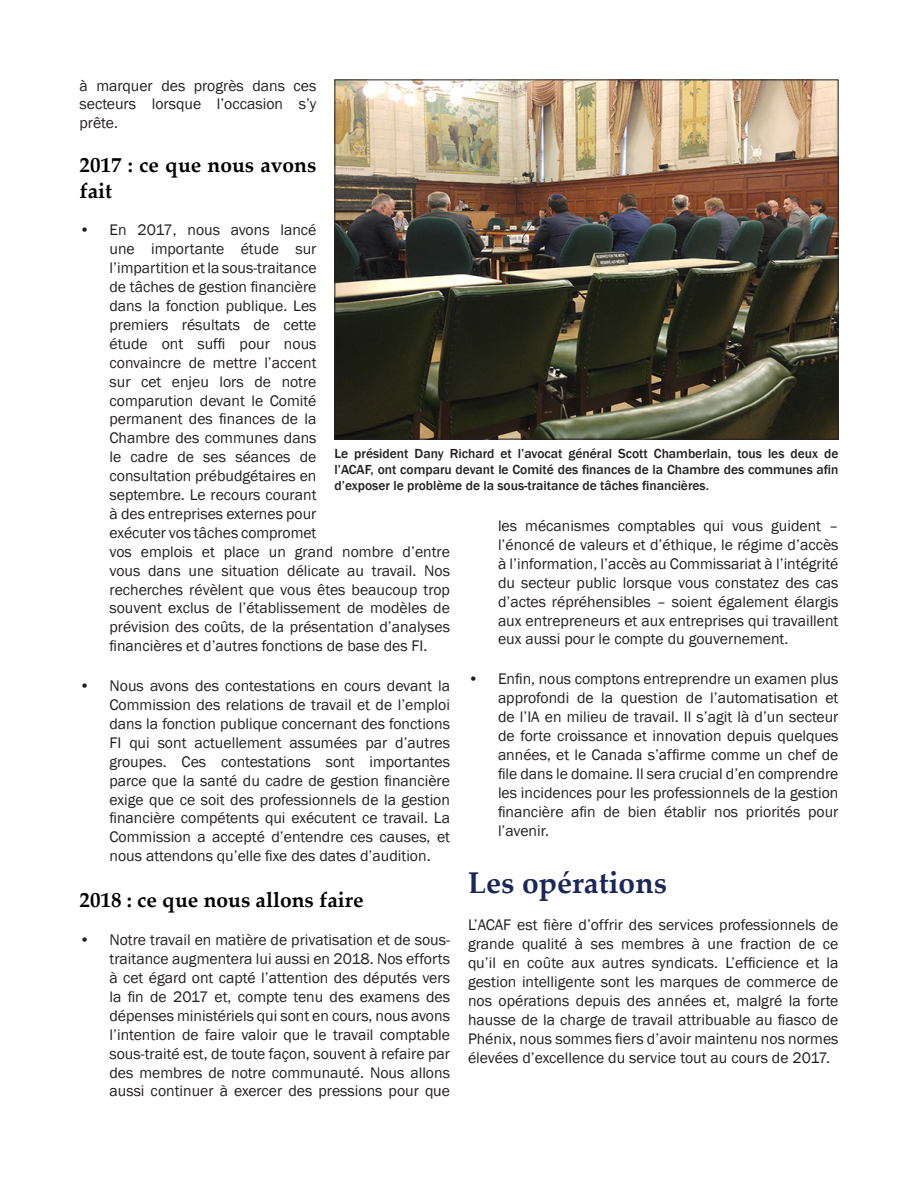
<style>
.page{position:relative;width:918px;height:1188px;background:#fff}
.page>*{position:absolute;margin:0;border:0;box-sizing:border-box;transform-origin:0 0}
.Header_2{font:700 30px "Palatino Linotype";color:#1b2659}
.Header_3{font:700 21px/25.2px "Palatino Linotype";color:#000}
.t1{font:15.75px/18.9px "Franklin Gothic";color:#231f20;text-align:justify}
.Captions{font:500 13.5px/16.2px "Franklin Gothic";color:#231f20;text-align:justify}
</style>
<div class="page">
<img style="left:336px;top:82px;width:500px;height:356px">
<p class="t1" style="left:80px;top:76px;width:239px">à marquer des progrès dans ces secteurs lorsque l’occasion s’y prête.</p>
<p class="Header_3" style="left:80px;top:152px;width:238px">2017 : ce que nous avons fait</p>
<p class="t1" style="left:110px;top:221px;width:342px;text-align:left;text-indent:-30px">• En 2017, nous avons lancé<br>une importante étude sur<br>l’impartition et la sous-traitance<br>de tâches de gestion financière<br>dans la fonction publique. Les<br>premiers résultats de cette<br>étude ont suffi pour nous<br>convaincre de mettre l’accent<br>sur cet enjeu lors de notre<br>comparution devant le Comité<br>permanent des finances de la<br>Chambre des communes dans<br>le cadre de ses séances de<br>consultation prébudgétaires en<br>septembre. Le recours courant<br>à des entreprises externes pour<br>exécuter vos tâches compromet<br>vos emplois et place un grand nombre d’entre vous dans une situation délicate au travail. Nos recherches révèlent que vous êtes beaucoup trop souvent exclus de l’établissement de modèles de prévision des coûts, de la présentation d’analyses financières et d’autres fonctions de base des FI.</p>
<p class="t1" style="left:110px;top:677px;width:342px;text-indent:-30px">• Nous avons des contestations en cours devant la Commission des relations de travail et de l’emploi dans la fonction publique concernant des fonctions FI qui sont actuellement assumées par d’autres groupes. Ces contestations sont importantes parce que la santé du cadre de gestion financière exige que ce soit des professionnels de la gestion financière compétents qui exécutent ce travail. La Commission a accepté d’entendre ces causes, et nous attendons qu’elle fixe des dates d’audition.</p>
<p class="Header_3" style="left:80px;top:887px;width:286px">2018 : ce que nous allons faire</p>
<p class="t1" style="left:110px;top:931px;width:342px;text-indent:-30px">• Notre travail en matière de privatisation et de sous&shy;traitance augmentera lui aussi en 2018. Nos efforts à cet égard ont capté l’attention des députés vers la fin de 2017 et, compte tenu des examens des dépenses ministériels qui sont en cours, nous avons l’intention de faire valoir que le travail comptable sous-traité est, de toute façon, souvent à refaire par des membres de notre communauté. Nous allons aussi continuer à exercer des pressions pour que</p>
<p class="Captions" style="left:334px;top:445px;width:506px">Le président Dany Richard et l’avocat général Scott Chamberlain, tous les deux de l’ACAF, ont comparu devant le Comité des finances de la Chambre des communes afin d’exposer le problème de la sous-traitance de tâches financières.</p>
<p class="t1" style="left:498px;top:517px;width:342px">les mécanismes comptables qui vous guident – l’énoncé de valeurs et d’éthique, le régime d’accès à l’information, l’accès au Commissariat à l’intégrité du secteur public lorsque vous constatez des cas d’actes répréhensibles – soient également élargis aux entrepreneurs et aux entreprises qui travaillent eux aussi pour le compte du gouvernement.</p>
<p class="t1" style="left:498px;top:670px;width:342px;text-indent:-30px">• Enfin, nous comptons entreprendre un examen plus approfondi de la question de l’automatisation et de l’IA en milieu de travail. Il s’agit là d’un secteur de forte croissance et innovation depuis quelques années, et le Canada s’affirme comme un chef de file dans le domaine. Il sera crucial d’en comprendre les incidences pour les professionnels de la gestion financière afin de bien établir nos priorités pour l’avenir.</p>
<p class="Header_2" style="left:468px;top:861px;width:200px">Les opérations</p>
<p class="t1" style="left:468px;top:916px;width:372px">L’ACAF est fière d’offrir des services professionnels de grande qualité à ses membres à une fraction de ce qu’il en coûte aux autres syndicats. L’efficience et la gestion intelligente sont les marques de commerce de nos opérations depuis des années et, malgré la forte hausse de la charge de travail attribuable au fiasco de Phénix, nous sommes fiers d’avoir maintenu nos normes élevées d’excellence du service tout au cours de 2017.</p>
</div>
